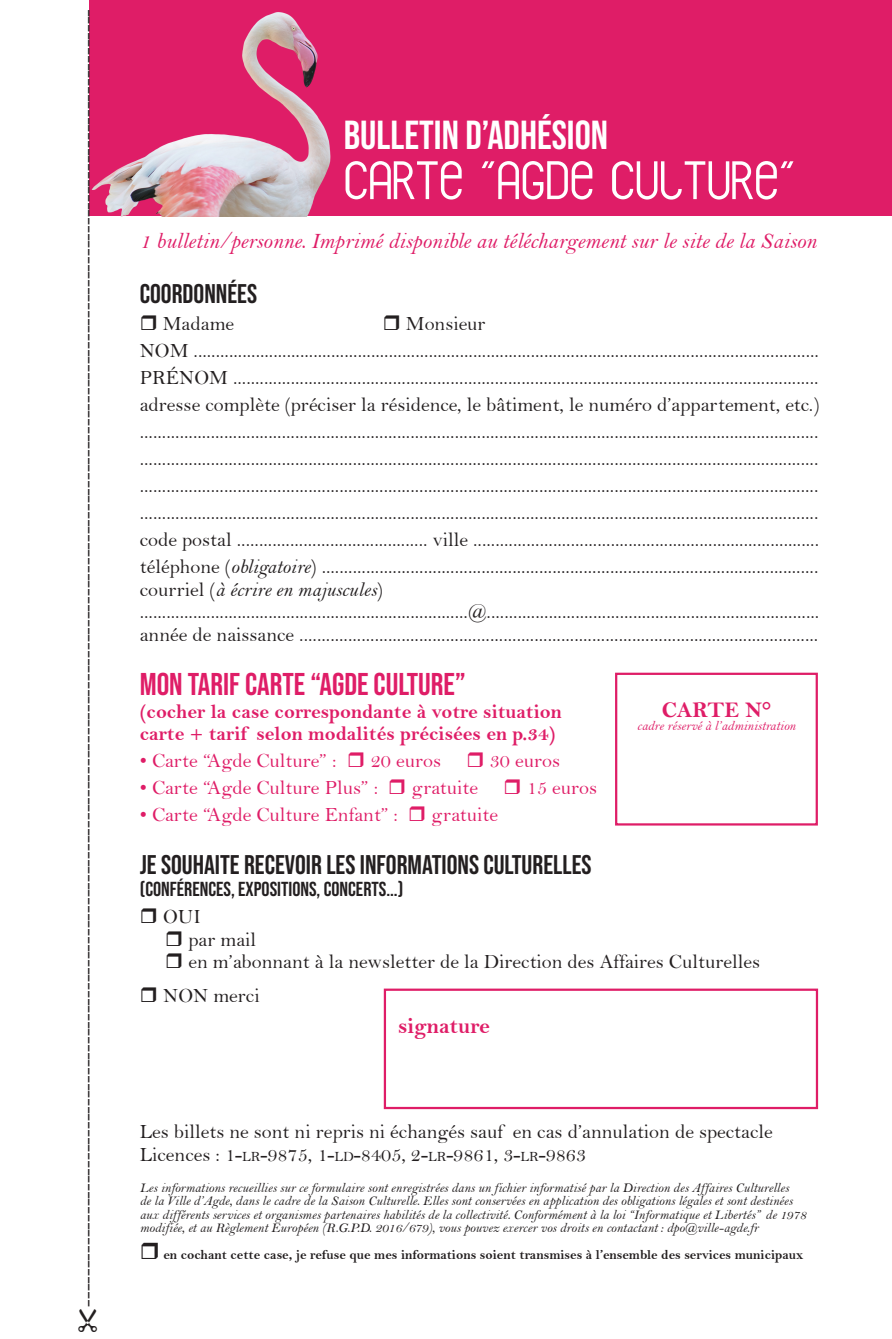
<style>
.page{position:relative;width:892px;height:1339px;background:#fff}
.page>*{position:absolute;margin:0;border:0;box-sizing:border-box;transform-origin:0 0}
.t1{font:54px "Franks";color:#fff}
.t2{font:40.5px "Bebas Neue";color:#fff}
.t3{font:31.5px "Bebas Neue";color:#df1d67}
.t4{font:300 27px "Roboto";color:#231f20}
.t5{font:27px "Bebas Neue";color:#231f20}
.t6{font:22.5px "Bell MT Italic";color:#df1d67}
.t7{font:22.5px "Bell MT Bold";color:#df1d67}
.t8{font:20.25px/27px "Bell";color:#231f20}
.t9{font:20.25px "Bell";color:#df1d67}
.t10{font:20.25px/22.5px "Bell MT Bold";color:#df1d67}
.t11{font:20.25px/27px "Bebas Neue";color:#231f20}
.t12{font:20.25px "Bell MT Italic";color:#231f20}
.t13{font:13.5px/13.5px "Bell MT Italic";color:#231f20}
.t14{font:13.5px "Bell MT Bold";color:#231f20}
.t15{font:13.5px "Bell MT Italic";color:#df1d67}
.s1{font-family:"Bell MT Italic"}
.s2{font-family:"Bell"}
.s3{font-size:14.17px}
</style>
<div class="page">
<div style="left:89px;top:0;width:803px;height:216px;background:#df1d67"></div>
<div style="left:384px;top:988px;width:434px;height:120px;border:2px solid #df1d67"></div>
<div style="left:615px;top:672px;width:203px;height:153px;border:2px solid #df1d67"></div>
<img style="left:91px;top:12px;width:240px;height:204px">
<p class="t4" style="left:69px;top:1306px;width:1299px;rotate:-90deg">------------------------------------------------------------------------------------------------------------------------------------------------------------------------</p>
<p class="t2" style="left:344px;top:112px;width:266px">BULLETIN D’ADHÉSION</p>
<p class="t1" style="left:344px;top:152px;width:453px">CARTE “AGDE CULTURE“</p>
<p class="t6" style="left:140px;top:227px;width:678px">1 bulletin/personne. Imprimé disponible au téléchargement sur le site de la Saison</p>
<p class="t5" style="left:140px;top:278px;width:119px">COORDONNÉES</p>
<p class="t8" style="left:163px;top:310px;width:73px">Madame</p>
<p class="t8" style="left:406px;top:310px;width:81px">Monsieur</p>
<p class="t8" style="left:140px;top:337px;width:681px">NOM .............................................................................................................................................<br>PRÉNOM ....................................................................................................................................</p>
<p class="t8" style="left:140px;top:391px;width:681px;text-align:justify">adresse complète (préciser la résidence, le bâtiment, le numéro d’appartement, etc.) ......................................................................................................................................................... ......................................................................................................................................................... ......................................................................................................................................................... ......................................................................................................................................................... code postal ........................................... ville .............................................................................. téléphone (<span class="s1">obligatoire</span>) ................................................................................................................</p>
<p class="t12" style="left:140px;top:577px;width:244px"><span class="s2">courriel (</span>à écrire en majuscules<span class="s2">)</span></p>
<p class="t8" style="left:140px;top:598px;width:681px">..........................................................................@...........................................................................</p>
<p class="t8" style="left:140px;top:620px;width:680px">année de naissance .....................................................................................................................</p>
<p class="t3" style="left:140px;top:666px;width:327px">MON TARIF CARTE “AGDE CULTURE”</p>
<p class="t10" style="left:140px;top:700px;width:423px">(cocher la case correspondante à votre situation carte + tarif selon modalités précisées en p.34)</p>
<p class="t9" style="left:140px;top:748px;width:198px">• Carte “Agde Culture” :</p>
<p class="t9" style="left:371px;top:748px;width:72px">20 euros</p>
<p class="t9" style="left:490px;top:748px;width:72px">30 euros</p>
<p class="t9" style="left:140px;top:775px;width:240px">• Carte “Agde Culture Plus” :</p>
<p class="t9" style="left:412px;top:775px;width:68px">gratuite</p>
<p class="t9" style="left:527px;top:775px;width:72px">15 euros</p>
<p class="t9" style="left:140px;top:802px;width:260px">• Carte “Agde Culture Enfant” :</p>
<p class="t9" style="left:431px;top:802px;width:68px">gratuite</p>
<p class="t5" style="left:140px;top:849px;width:453px">JE SOUHAITE RECEVOIR LES INFORMATIONS CULTURELLES</p>
<p class="t11" style="left:163px;top:875px;width:242px;text-indent:-23px">(CONFÉRENCES, EXPOSITIONS, CONCERTS...)<br><span class="s2">OUI</span></p>
<p class="t8" style="left:188px;top:925px;width:69px">par mail</p>
<p class="t8" style="left:188px;top:948px;width:573px">en m’abonnant à la newsletter de la Direction des Affaires Culturelles</p>
<p class="t8" style="left:163px;top:981px;width:98px">NON merci</p>
<p class="t7" style="left:662px;top:696px;width:111px">CARTE N°</p>
<p class="t15" style="left:637px;top:718px;width:160px">cadre réservé à l’administration</p>
<p class="t7" style="left:398px;top:1012px;width:93px">signature</p>
<p class="t8" style="left:140px;top:1120px;width:634px;line-height:22.5px">Les billets ne sont ni repris ni échangés sauf en cas d’annulation de spectacle<br>Licences : 1-<span class="s3">LR</span>-9875, 1-<span class="s3">LD</span>-8405, 2-<span class="s3">LR</span>-9861, 3-<span class="s3">LR</span>-9863</p>
<p class="t13" style="left:140px;top:1180px;width:668px">Les informations recueillies sur ce formulaire sont enregistrées dans un fichier informatisé par la Direction des Affaires Culturelles<br>de la Ville d’Agde, dans le cadre de la Saison Culturelle. Elles sont conservées en application des obligations légales et sont destinées aux différents services et organismes partenaires habilités de la collectivité. Conformément à la loi “Informatique et Libertés” de 1978 modifiée, et au Règlement Européen (R.G.P.D. 2016/679), vous pouvez exercer vos droits en contactant : dpo@ville-agde.fr</p>
<p class="t14" style="left:163px;top:1246px;width:641px">en cochant cette case, je refuse que mes informations soient transmises à l’ensemble des services municipaux</p>
</div>
